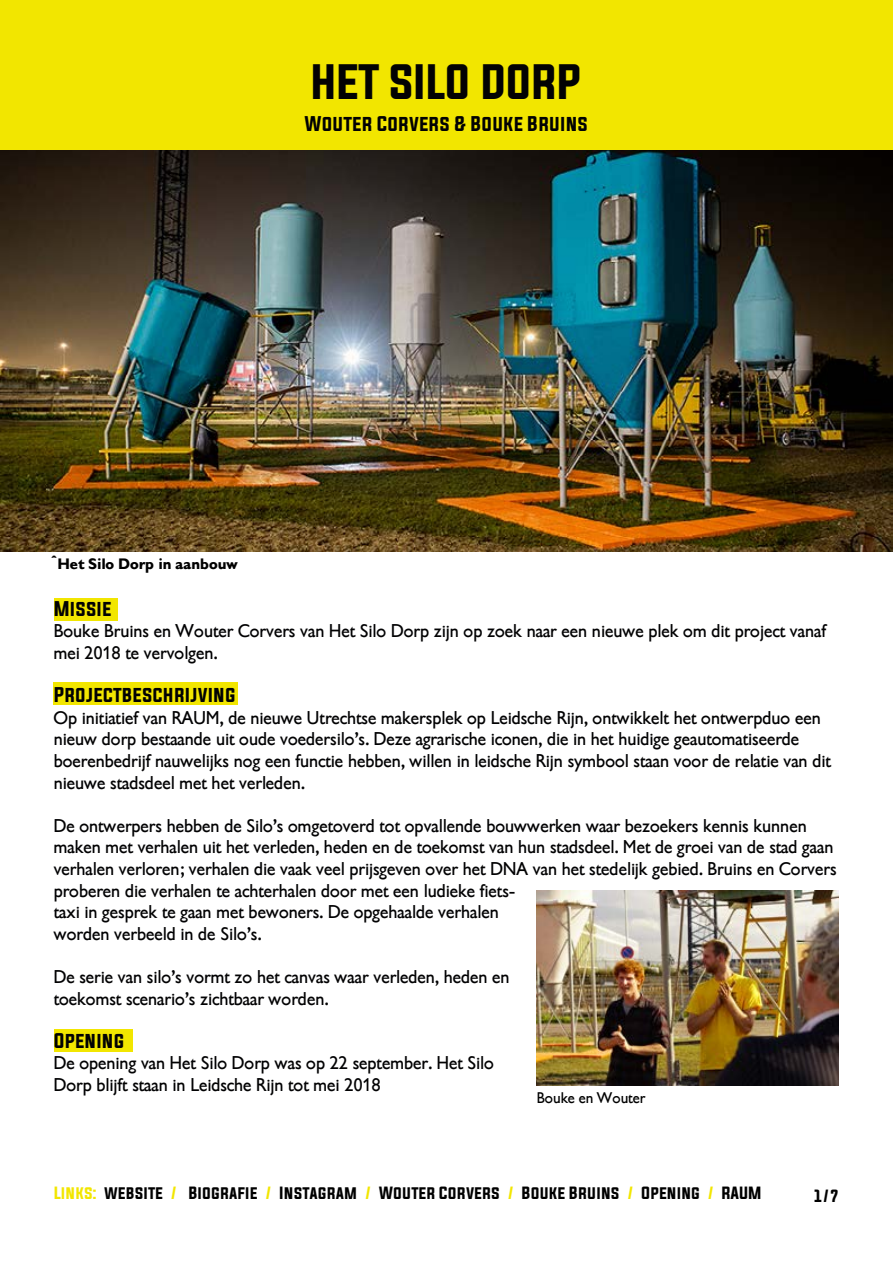
<style>
.page{position:relative;width:893px;height:1263px;background:#fff}
.page>*{position:absolute;margin:0;border:0;box-sizing:border-box;transform-origin:0 0}
.t1{font:42px "Evogria";color:#020203}
.t2{font:18px/21.6px "Gibson";color:#020203}
.t3{font:18px "Evogria";color:#020203}
.t4{font:15px "Evogria";color:#000}
.t5{font:700 15px "Gibson";color:#000}
.t6{font:15px "Gibson";color:#000}
.s1{color:#f2e600}
</style>
<div class="page">
<div style="left:54px;top:598px;width:63px;height:23px;background:#f2e600"></div>
<div style="left:53px;top:682px;width:184px;height:23px;background:#f2e600"></div>
<div style="left:54px;top:1029px;width:79px;height:22px;background:#f2e600"></div>
<div style="left:0;top:0;width:893px;height:151px;background:#f2e600"></div>
<img style="left:537px;top:891px;width:302px;height:195px">
<img style="left:0;top:150px;width:893px;height:401px">
<h1 class="t1" style="left:311px;top:52px;width:272px">HET SILO DORP</h1>
<p class="t3" style="left:305px;top:111px;width:285px">WOUTER CORVERS &amp; BOUKE BRUINS</p>
<p class="t5" style="left:54px;top:556px;width:186px">^Het Silo Dorp in aanbouw</p>
<p class="t3" style="left:54px;top:596px;width:59px">MISSIE</p>
<p class="t2" style="left:54px;top:621px;width:774px">Bouke Bruins en Wouter Corvers van Het Silo Dorp zijn op zoek naar een nieuwe plek om dit project vanaf mei 2018 te vervolgen.</p>
<p class="t3" style="left:54px;top:682px;width:183px">PROJECTBESCHRIJVING</p>
<p class="t2" style="left:54px;top:707px;width:779px">Op initiatief van RAUM, de nieuwe Utrechtse makersplek op Leidsche Rijn, ontwikkelt het ontwerpduo een nieuw dorp bestaande uit oude voedersilo’s. Deze agrarische iconen, die in het huidige geautomatiseerde boerenbedrijf nauwelijks nog een functie hebben, willen in leidsche Rijn symbool staan voor de relatie van dit nieuwe stadsdeel met het verleden.</p>
<p class="t2" style="left:54px;top:815px;width:784px">De ontwerpers hebben de Silo’s omgetoverd tot opvallende bouwwerken waar bezoekers kennis kunnen maken met verhalen uit het verleden, heden en de toekomst van hun stadsdeel. Met de groei van de stad gaan verhalen verloren; verhalen die vaak veel prijsgeven over het DNA van het stedelijk gebied. Bruins en Corvers proberen die verhalen te achterhalen door met een ludieke fiets-<br>taxi in gesprek te gaan met bewoners. De opgehaalde verhalen<br>worden verbeeld in de Silo’s.</p>
<p class="t2" style="left:54px;top:966px;width:457px">De serie van silo’s vormt zo het canvas waar verleden, heden en toekomst scenario’s zichtbaar worden.</p>
<p class="t3" style="left:54px;top:1028px;width:72px">OPENING</p>
<p class="t2" style="left:54px;top:1053px;width:442px">De opening van Het Silo Dorp was op 22 september. Het Silo<br>Dorp blijft staan in Leidsche Rijn tot mei 2018</p>
<p class="t6" style="left:537px;top:1089px;width:110px">Bouke en Wouter</p>
<p class="t4" style="left:54px;top:1182px;width:709px"><span class="s1">LINKS:</span> WEBSITE <span class="s1">/</span> BIOGRAFIE <span class="s1">/</span> INSTAGRAM <span class="s1">/</span> WOUTER CORVERS <span class="s1">/</span> BOUKE BRUINS <span class="s1">/</span> OPENING <span class="s1">/</span> RAUM</p>
<p class="t4" style="left:813px;top:1186px;width:27px">1/7</p>
</div>
